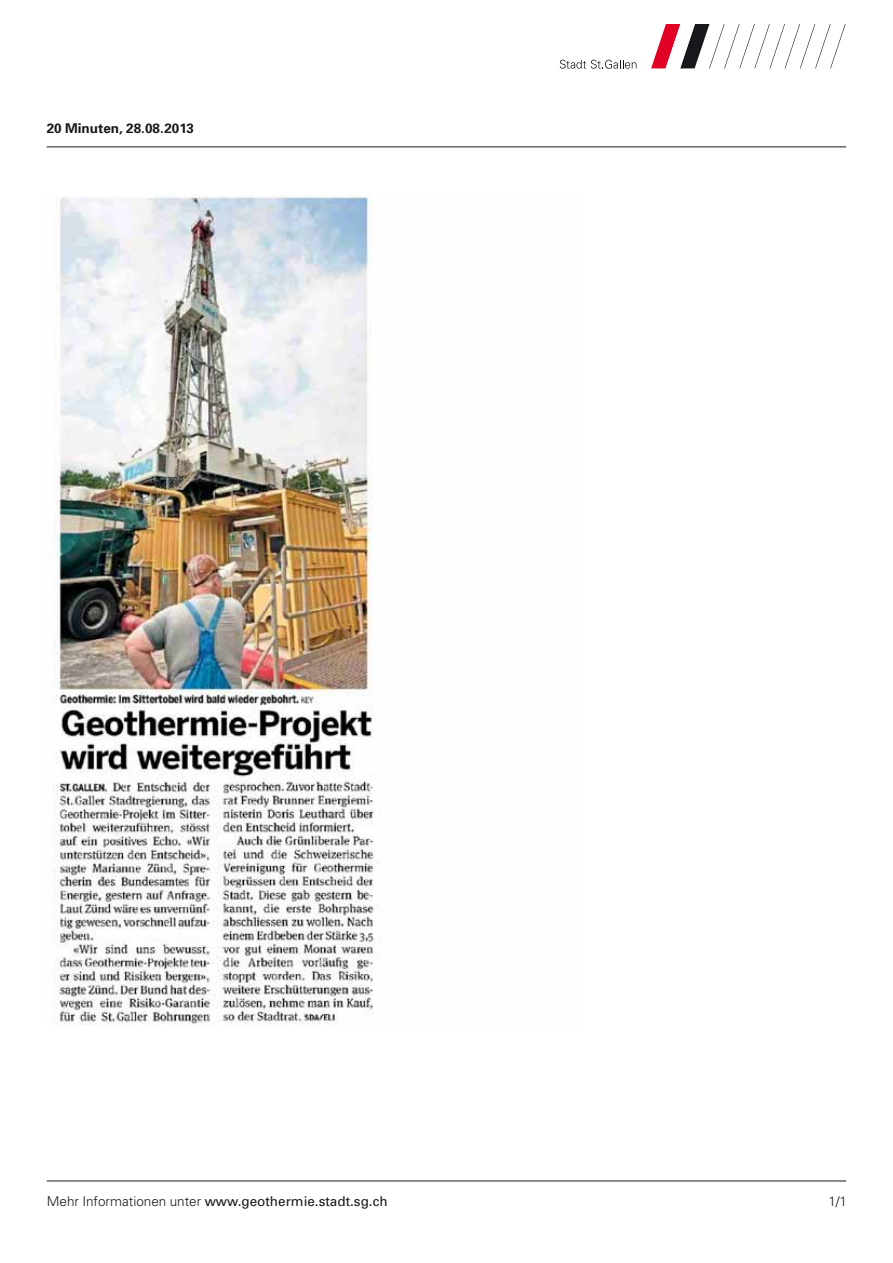
<style>
.page{position:relative;width:893px;height:1263px;background:#fff}
.page>*{position:absolute;margin:0;border:0;box-sizing:border-box;transform-origin:0 0}
.t1{font:13.5px "Univers";color:#1a171c}
.t2{font:700 13.5px "Univers";color:#1a171c}
.t3{font:300 13.5px "Univers";color:#1a171c}
.t4{font:300 11.7px "Futura BT";color:#000}
.s1{font-weight:300}
</style>
<div class="page">
<svg style="left:651px;top:24px;width:195px;height:44px"></svg>
<svg style="left:560px;top:60px;width:76px;height:9px"></svg>
<hr style="left:47px;top:146px;width:799px;height:1px;background:#1a171c">
<hr style="left:47px;top:1180px;width:799px;height:1px;background:#1a171c">
<img style="left:53px;top:195px;width:325px;height:830px">
<p class="t2" style="left:47px;top:120px;width:149px">20 Minuten, 28.08.2013</p>
<p class="t4" style="left:79px;top:124px;width:81px">Auflage: 57'621</p>
<p class="t1" style="left:47px;top:1192px;width:342px"><span class="s1">Mehr Informationen unter</span> www.geothermie.stadt.sg.ch</p>
<p class="t3" style="left:828px;top:1193px;width:20px">1/1</p>
</div>
